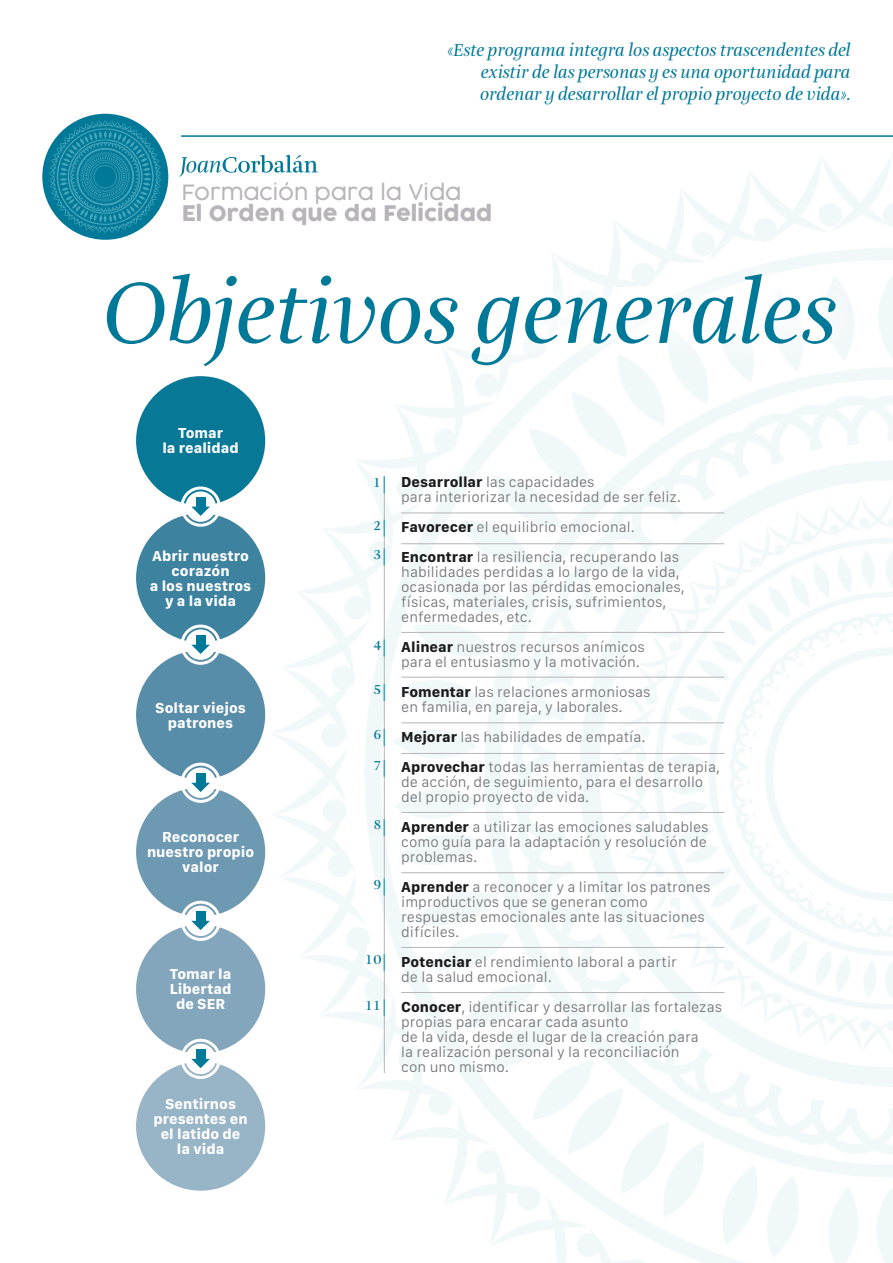
<style>
.page{position:relative;width:893px;height:1263px;background:#fff}
.page>*{position:absolute;margin:0;border:0;box-sizing:border-box;transform-origin:0 0}
.t1{font:italic 90px "Amalia";color:#007898}
.t2{font:21px "Cocogoose";color:#b7b5b9}
.t3{font:300 21px "Cocogoose";color:#b7b5b9}
.t4{font:italic 18px/21.6px "Amalia";color:#007898;text-align:justify}
.t5{font:300 15px/15px "SF Compact Text";color:#77777a}
.t6{font:700 15px/15px "SF Compact Text";color:#fff;text-align:center}
.t7{font:600 13.5px/28.8px "Amalia";color:#007898}
.s1{font-weight:700;color:#1c1c1c}
</style>
<div class="page">
<hr style="left:401px;top:512px;width:323px;height:1px;background:#b7b5b9">
<hr style="left:401px;top:543px;width:323px;height:1px;background:#b7b5b9">
<hr style="left:401px;top:632px;width:323px;height:1px;background:#b7b5b9">
<hr style="left:401px;top:677px;width:323px;height:1px;background:#b7b5b9">
<hr style="left:401px;top:722px;width:323px;height:1px;background:#b7b5b9">
<hr style="left:401px;top:753px;width:323px;height:1px;background:#b7b5b9">
<hr style="left:401px;top:812px;width:323px;height:1px;background:#b7b5b9">
<hr style="left:401px;top:872px;width:323px;height:1px;background:#b7b5b9">
<hr style="left:401px;top:947px;width:323px;height:1px;background:#b7b5b9">
<hr style="left:401px;top:992px;width:323px;height:1px;background:#b7b5b9">
<hr style="left:384px;top:476px;width:1px;height:597px;background:#b7b5b9">
<svg style="left:384px;top:476px;width:1px;height:17px"></svg>
<svg style="left:384px;top:520px;width:1px;height:17px"></svg>
<svg style="left:384px;top:548px;width:1px;height:17px"></svg>
<svg style="left:384px;top:639px;width:1px;height:17px"></svg>
<svg style="left:384px;top:684px;width:1px;height:17px"></svg>
<svg style="left:384px;top:729px;width:1px;height:17px"></svg>
<svg style="left:384px;top:760px;width:1px;height:17px"></svg>
<svg style="left:384px;top:819px;width:1px;height:17px"></svg>
<svg style="left:384px;top:878px;width:1px;height:17px"></svg>
<svg style="left:384px;top:954px;width:1px;height:17px"></svg>
<svg style="left:384px;top:999px;width:1px;height:17px"></svg>
<svg style="left:179px;top:155px;width:139px;height:22px"></svg>
<hr style="left:182px;top:135px;width:711px;height:2px;background:#007898">
<div style="left:42px;top:114px;width:126px;height:126px;background:#007898;border-radius:50%"></div>
<svg style="left:48px;top:120px;width:115px;height:114px"></svg>
<div style="left:136px;top:376px;width:129px;height:129px;background:#087897;border-radius:50%"></div>
<div style="left:136px;top:513px;width:129px;height:129px;background:#3d829f;border-radius:50%"></div>
<div style="left:136px;top:650px;width:129px;height:129px;background:#588da9;border-radius:50%"></div>
<div style="left:136px;top:787px;width:129px;height:129px;background:#6d99b2;border-radius:50%"></div>
<div style="left:136px;top:924px;width:129px;height:129px;background:#83a6bd;border-radius:50%"></div>
<div style="left:136px;top:1061px;width:129px;height:130px;background:#98b4c7;border-radius:50%"></div>
<div style="left:181px;top:486px;width:40px;height:41px;border:3px solid #fff;border-radius:50%"></div>
<div style="left:185px;top:491px;width:31px;height:31px;background:#fff;border-radius:50%"></div>
<svg style="left:191px;top:507px;width:19px;height:9px"></svg>
<div style="left:196px;top:497px;width:9px;height:10px;background:#007898"></div>
<div style="left:181px;top:625px;width:40px;height:40px;border:3px solid #fff;border-radius:50%"></div>
<div style="left:185px;top:629px;width:31px;height:31px;background:#fff;border-radius:50%"></div>
<svg style="left:191px;top:645px;width:19px;height:9px"></svg>
<div style="left:196px;top:635px;width:9px;height:10px;background:#007898"></div>
<div style="left:181px;top:763px;width:40px;height:40px;border:3px solid #fff;border-radius:50%"></div>
<div style="left:185px;top:767px;width:31px;height:31px;background:#fff;border-radius:50%"></div>
<svg style="left:191px;top:783px;width:19px;height:9px"></svg>
<div style="left:196px;top:773px;width:9px;height:10px;background:#007898"></div>
<div style="left:181px;top:901px;width:40px;height:40px;border:3px solid #fff;border-radius:50%"></div>
<div style="left:185px;top:906px;width:31px;height:30px;background:#fff;border-radius:50%"></div>
<svg style="left:191px;top:921px;width:19px;height:9px"></svg>
<div style="left:196px;top:911px;width:9px;height:10px;background:#007898"></div>
<div style="left:181px;top:1039px;width:40px;height:40px;border:3px solid #fff;border-radius:50%"></div>
<div style="left:185px;top:1044px;width:31px;height:30px;background:#fff;border-radius:50%"></div>
<svg style="left:191px;top:1059px;width:19px;height:9px"></svg>
<div style="left:196px;top:1049px;width:9px;height:10px;background:#007898"></div>
<p class="t4" style="left:480px;top:41px;width:372px;text-indent:-33px">«Este programa integra los aspectos trascendentes del existir de las personas y es una oportunidad para ordenar y desarrollar el propio proyecto de vida».</p>
<h2 class="t3" style="left:182px;top:182px;width:281px">Formación para la Vida</h2>
<h2 class="t2" style="left:182px;top:204px;width:312px">El Orden que da Felicidad</h2>
<h1 class="t1" style="left:103px;top:274px;width:734px">Objetivos generales</h1>
<p class="t6" style="left:162px;top:426px;width:78px">Tomar<br>la realidad</p>
<p class="t6" style="left:150px;top:548px;width:103px">Abrir nuestro corazón<br>a los nuestros y a la vida</p>
<p class="t6" style="left:155px;top:700px;width:92px">Soltar viejos patrones</p>
<p class="t6" style="left:147px;top:829px;width:109px">Reconocer nuestro propio valor</p>
<p class="t6" style="left:170px;top:966px;width:63px">Tomar la<br>Libertad de SER</p>
<p class="t6" style="left:153px;top:1096px;width:96px">Sentirnos presentes en el latido de la vida</p>
<p class="t7" style="left:374px;top:469px;width:10px">1</p>
<p class="t7" style="left:374px;top:512px;width:10px">2<br>3</p>
<p class="t7" style="left:374px;top:632px;width:10px">4</p>
<p class="t7" style="left:374px;top:676px;width:10px">5</p>
<p class="t7" style="left:374px;top:721px;width:10px">6</p>
<p class="t7" style="left:374px;top:752px;width:10px">7</p>
<p class="t7" style="left:374px;top:811px;width:10px">8</p>
<p class="t7" style="left:374px;top:871px;width:10px">9</p>
<p class="t7" style="left:365px;top:946px;width:18px">10</p>
<p class="t7" style="left:365px;top:992px;width:18px">11</p>
<p class="t5" style="left:401px;top:474px;width:281px"><span class="s1">Desarrollar</span> las capacidades<br>para interiorizar la necesidad de ser feliz.</p>
<p class="t5" style="left:401px;top:511px;width:280px;line-height:30px"><span class="s1">Favorecer</span> el equilibrio emocional.<br><span class="s1">Encontrar</span> la resiliencia, recuperando las</p>
<p class="t5" style="left:401px;top:564px;width:285px">habilidades perdidas a lo largo de la vida, ocasionada por las pérdidas emocionales, físicas, materiales, crisis, sufrimientos, enfermedades, etc.</p>
<p class="t5" style="left:401px;top:639px;width:245px"><span class="s1">Alinear</span> nuestros recursos anímicos para el entusiasmo y la motivación.</p>
<p class="t5" style="left:401px;top:684px;width:251px"><span class="s1">Fomentar</span> las relaciones armoniosas en familia, en pareja, y laborales.</p>
<p class="t5" style="left:401px;top:721px;width:320px;line-height:30px"><span class="s1">Mejorar</span> las habilidades de empatía.<br><span class="s1">Aprovechar</span> todas las herramientas de terapia,</p>
<p class="t5" style="left:401px;top:774px;width:304px">de acción, de seguimiento, para el desarrollo del propio proyecto de vida.</p>
<p class="t5" style="left:401px;top:819px;width:309px;text-align:justify"><span class="s1">Aprender</span> a utilizar las emociones saludables como guía para la adaptación y resolución de problemas.</p>
<p class="t5" style="left:401px;top:879px;width:311px"><span class="s1">Aprender</span> a reconocer y a limitar los patrones improductivos que se generan como respuestas emocionales ante las situaciones difíciles.</p>
<p class="t5" style="left:401px;top:954px;width:277px"><span class="s1">Potenciar</span> el rendimiento laboral a partir de la salud emocional.</p>
<p class="t5" style="left:401px;top:999px;width:323px"><span class="s1">Conocer</span>, identificar y desarrollar las fortalezas propias para encarar cada asunto<br>de la vida, desde el lugar de la creación para<br>la realización personal y la reconciliación<br>con uno mismo.</p>
</div>
